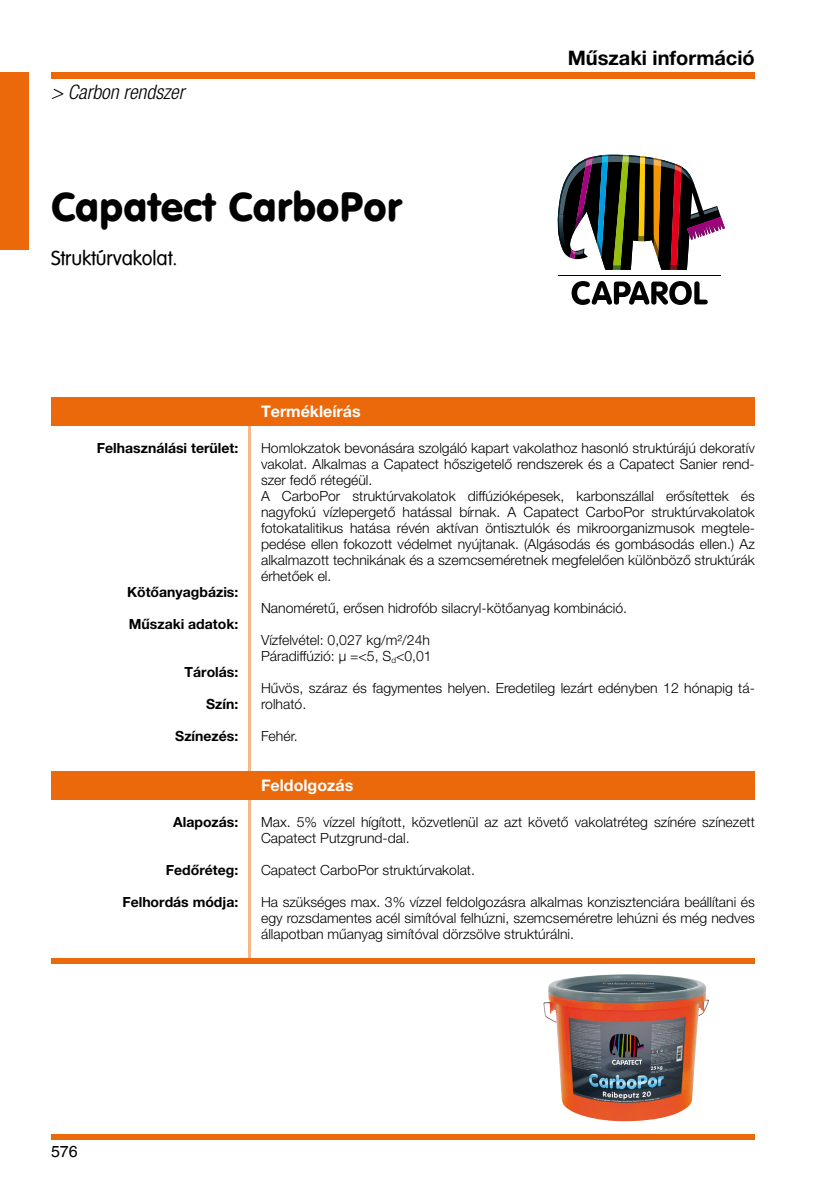
<style>
.page{position:relative;width:840px;height:1191px;background:#fff}
.page>*{position:absolute;margin:0;border:0;box-sizing:border-box;transform-origin:0 0}
.t1{font:40px "VAG Rd PFL";color:#000}
.t2{font:700 20px "Helvetica Neue LT Pro";color:#000}
.t3{font:20px "VAG Rd Lt PFL";color:#000}
.t4{font:italic 300 condensed 20px "Helvetica Neue LT Pro";color:#000}
.t5{font:700 16px "Helvetica Neue LT Pro";color:#fff}
.t6{font:16px "Helvetica World";color:#000}
.t7{font:300 14px/16px "Helvetica Neue LT Pro";color:#000}
.t8{font:700 14px "Helvetica Neue LT Pro";color:#000}
</style>
<div class="page">
<div style="left:0;top:72px;width:28px;height:177px;background:#eb690b"></div>
<hr style="left:248px;top:411px;width:3px;height:550px;background:#f7b885">
<img style="left:543px;top:974px;width:165px;height:147px">
<svg style="left:571px;top:281px;width:136px;height:24px"></svg>
<svg style="left:557px;top:154px;width:167px;height:116px"></svg>
<hr style="left:557px;top:275px;width:163px;height:1px;background:#000">
<div style="left:51px;top:1134px;width:703px;height:6px;background:#eb690b"></div>
<div style="left:51px;top:72px;width:703px;height:6px;background:#eb690b"></div>
<div style="left:51px;top:958px;width:703px;height:6px;background:#eb690b"></div>
<div style="left:51px;top:397px;width:703px;height:28px;background:#eb690b"></div>
<div style="left:51px;top:771px;width:703px;height:28px;background:#eb690b"></div>
<h2 class="t4" style="left:51px;top:81px;width:135px">&gt; Carbon rendszer</h2>
<h1 class="t1" style="left:51px;top:179px;width:352px">Capatect CarboPor</h1>
<h2 class="t3" style="left:51px;top:245px;width:128px">Struktúrvakolat.</h2>
<p class="t5" style="left:261px;top:401px;width:101px">Termékleírás</p>
<h2 class="t2" style="left:567px;top:46px;width:188px">Műszaki információ</h2>
<p class="t8" style="left:97px;top:439px;width:143px">Felhasználási terület:</p>
<p class="t8" style="left:127px;top:583px;width:113px">Kötőanyagbázis:</p>
<p class="t8" style="left:129px;top:615px;width:111px">Műszaki adatok:</p>
<p class="t8" style="left:184px;top:663px;width:55px">Tárolás:</p>
<p class="t8" style="left:206px;top:695px;width:34px">Szín:</p>
<p class="t8" style="left:175px;top:727px;width:65px">Színezés:</p>
<p class="t8" style="left:173px;top:813px;width:67px">Alapozás:</p>
<p class="t8" style="left:166px;top:861px;width:74px">Fedőréteg:</p>
<p class="t8" style="left:122px;top:893px;width:117px">Felhordás módja:</p>
<p class="t7" style="left:261px;top:439px;width:495px">Homlokzatok bevonására szolgáló kapart vakolathoz hasonló struktúrájú dekoratív vakolat. Alkalmas a Capatect hőszigetelő rendszerek és a Capatect Sanier rend&shy;szer fedő rétegéül.<br>A CarboPor struktúrvakolatok diffúzióképesek, karbonszállal erősítettek és nagyfokú vízlepergető hatással bírnak. A Capatect CarboPor struktúrvakolatok fotokatalitikus hatása révén aktívan öntisztulók és mikroorganizmusok megtele&shy;pedése ellen fokozott védelmet nyújtanak. (Algásodás és gombásodás ellen.) Az alkalmazott technikának és a szemcseméretnek megfelelően különböző struktúrák érhetőek el.</p>
<p class="t7" style="left:261px;top:599px;width:367px">Nanoméretű, erősen hidrofób silacryl-kötőanyag kombináció.</p>
<p class="t7" style="left:261px;top:631px;width:172px">Vízfelvétel: 0,027 kg/m2/24h<br>Páradiffúzió: μ =&lt;5, S<sub>d</sub>&lt;0,01</p>
<p class="t7" style="left:261px;top:679px;width:495px">Hűvös, száraz és fagymentes helyen. Eredetileg lezárt edényben 12 hónapig tá&shy;rolható.</p>
<p class="t7" style="left:261px;top:727px;width:38px">Fehér.</p>
<p class="t5" style="left:261px;top:775px;width:94px">Feldolgozás</p>
<p class="t7" style="left:261px;top:813px;width:495px">Max. 5% vízzel hígított, közvetlenül az azt követő vakolatréteg színére színezett<br>Capatect Putzgrund-dal.</p>
<p class="t7" style="left:261px;top:861px;width:215px">Capatect CarboPor struktúrvakolat.</p>
<p class="t7" style="left:261px;top:893px;width:495px;text-align:justify">Ha szükséges max. 3% vízzel feldolgozásra alkalmas konzisztenciára beállítani és egy rozsdamentes acél simítóval felhúzni, szemcseméretre lehúzni és még nedves állapotban műanyag simítóval dörzsölve struktúrálni.</p>
<p class="t6" style="left:51px;top:1142px;width:28px">576</p>
</div>
